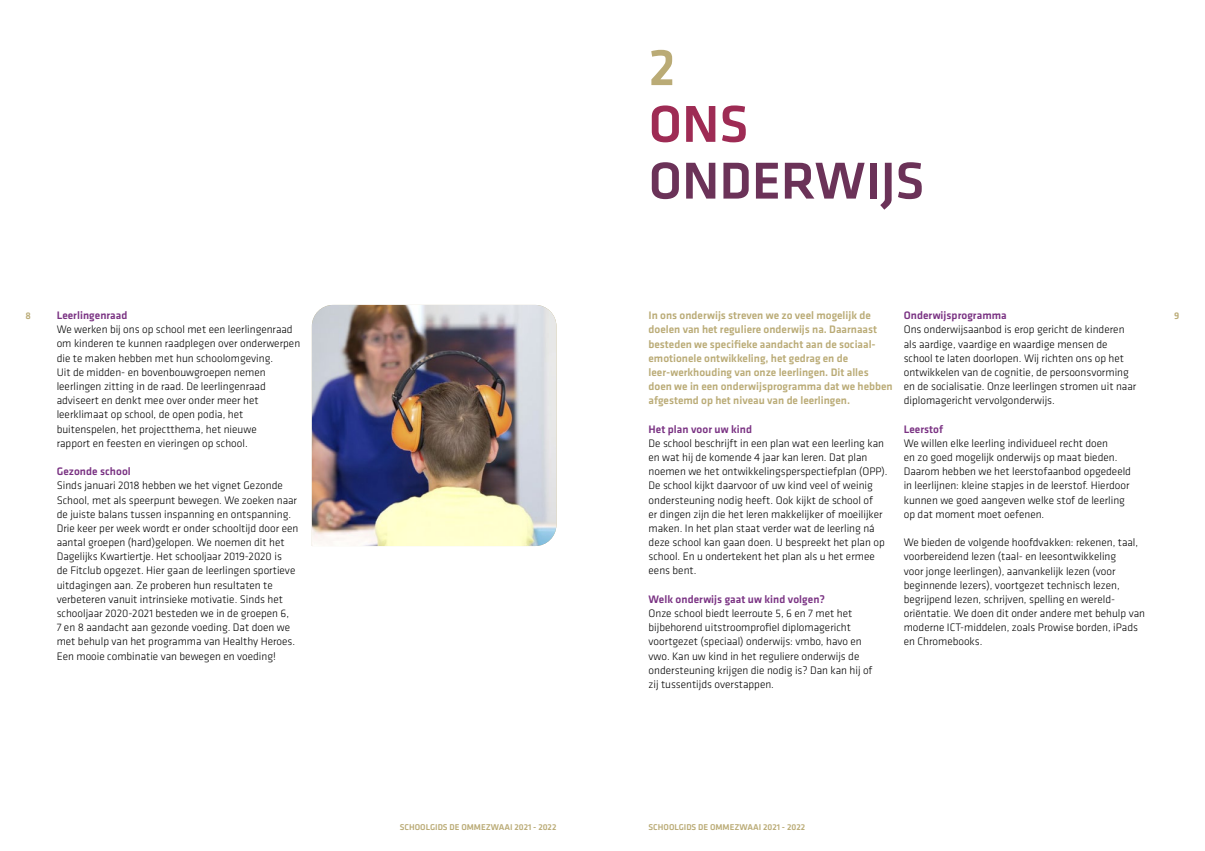
<style>
.page{position:relative;width:1205px;height:851px;background:#fff}
.page>*{position:absolute;margin:0;border:0;box-sizing:border-box;transform-origin:0 0}
.t1{font:500 53.75px "Klavika";color:#6b3258}
.t2{font:500 53.75px "Klavika";color:#9e2b54}
.t3{font:500 53.75px "Klavika";color:#baab76}
.t4{font:300 11.25px/14.1px "Klavika";color:#000}
.t5{font:500 11.25px/14.1px "Klavika";color:#baab76}
.t6{font:500 11.25px "Klavika";letter-spacing:.005em;color:#793182}
.t7{font:500 10px "Klavika";color:#baab76}
.t8{font:500 8.75px "Klavika";color:#baab76}
</style>
<div class="page">
<img style="left:312px;top:305px;width:244px;height:241px">
<h1 class="t3" style="left:648px;top:31px;width:28px">2</h1>
<h1 class="t2" style="left:648px;top:88px;width:101px">ONS</h1>
<h1 class="t1" style="left:648px;top:144px;width:277px">ONDERWIJS</h1>
<p class="t6" style="left:57px;top:308px;width:72px">Leerlingenraad</p>
<p class="t4" style="left:57px;top:322px;width:245px">We werken bij ons op school met een leerlingenraad om kinderen te kunnen raadplegen over onderwerpen die te maken hebben met hun schoolomgeving.<br>Uit de midden- en bovenbouwgroepen nemen leerlingen zitting in de raad. De leerlingenraad adviseert en denkt mee over onder meer het leerklimaat op school, de open podia, het buitenspelen, het projectthema, het nieuwe<br>rapport en feesten en vieringen op school.</p>
<p class="t6" style="left:57px;top:463px;width:76px">Gezonde school</p>
<p class="t4" style="left:57px;top:478px;width:243px">Sinds januari 2018 hebben we het vignet Gezonde School, met als speerpunt bewegen. We zoeken naar de juiste balans tussen inspanning en ontspanning.<br>Drie keer per week wordt er onder schooltijd door een aantal groepen (hard)gelopen. We noemen dit het Dagelijks Kwartiertje. Het schooljaar 2019-2020 is<br>de Fitclub opgezet. Hier gaan de leerlingen sportieve uitdagingen aan. Ze proberen hun resultaten te verbeteren vanuit intrinsieke motivatie. Sinds het schooljaar 2020-2021 besteden we in de groepen 6,<br>7 en 8 aandacht aan gezonde voeding. Dat doen we met behulp van het programma van Healthy Heroes.<br>Een mooie combinatie van bewegen en voeding!</p>
<p class="t5" style="left:648px;top:308px;width:245px">In ons onderwijs streven we zo veel mogelijk de doelen van het reguliere onderwijs na. Daarnaast besteden we specifieke aandacht aan de sociaal&shy;emotionele ontwikkeling, het gedrag en de leer-werkhouding van onze leerlingen. Dit alles doen we in een onderwijsprogramma dat we hebben afgestemd op het niveau van de leerlingen.</p>
<p class="t6" style="left:648px;top:421px;width:105px">Het plan voor uw kind</p>
<p class="t4" style="left:648px;top:436px;width:241px">De school beschrijft in een plan wat een leerling kan en wat hij de komende 4 jaar kan leren. Dat plan noemen we het ontwikkelingsperspectiefplan (OPP).<br>De school kijkt daarvoor of uw kind veel of weinig ondersteuning nodig heeft. Ook kijkt de school of<br>er dingen zijn die het leren makkelijker of moeilijker maken. In het plan staat verder wat de leerling ná deze school kan gaan doen. U bespreekt het plan op school. En u ondertekent het plan als u het ermee eens bent.</p>
<p class="t6" style="left:648px;top:591px;width:178px">Welk onderwijs gaat uw kind volgen?</p>
<p class="t4" style="left:648px;top:606px;width:226px">Onze school biedt leerroute 5, 6 en 7 met het bijbehorend uitstroomprofiel diplomagericht voortgezet (speciaal) onderwijs: vmbo, havo en vwo. Kan uw kind in het reguliere onderwijs de ondersteuning krijgen die nodig is? Dan kan hij of zij tussentijds overstappen.</p>
<p class="t6" style="left:904px;top:308px;width:104px">Onderwijsprogramma</p>
<p class="t4" style="left:904px;top:322px;width:234px">Ons onderwijsaanbod is erop gericht de kinderen als aardige, vaardige en waardige mensen de school te laten doorlopen. Wij richten ons op het ontwikkelen van de cognitie, de persoonsvorming en de socialisatie. Onze leerlingen stromen uit naar diplomagericht vervolgonderwijs.</p>
<p class="t6" style="left:904px;top:421px;width:41px">Leerstof</p>
<p class="t4" style="left:904px;top:436px;width:229px">We willen elke leerling individueel recht doen<br>en zo goed mogelijk onderwijs op maat bieden.<br>Daarom hebben we het leerstofaanbod opgedeeld in leerlijnen: kleine stapjes in de leerstof. Hierdoor kunnen we goed aangeven welke stof de leerling op dat moment moet oefenen.</p>
<p class="t4" style="left:904px;top:535px;width:243px">We bieden de volgende hoofdvakken: rekenen, taal, voorbereidend lezen (taal- en leesontwikkeling<br>voor jonge leerlingen), aanvankelijk lezen (voor beginnende lezers), voortgezet technisch lezen, begrijpend lezen, schrijven, spelling en wereld&shy;oriëntatie. We doen dit onder andere met behulp van moderne ICT-middelen, zoals Prowise borden, iPads en Chromebooks.</p>
<p class="t7" style="left:26px;top:309px;width:7px">8</p>
<p class="t7" style="left:1174px;top:309px;width:7px">9</p>
<p class="t8" style="left:400px;top:820px;width:158px">SCHOOLGIDS De Ommezwaai 2021 - 2022</p>
<p class="t8" style="left:648px;top:820px;width:158px">SCHOOLGIDS De Ommezwaai 2021 - 2022</p>
</div>
